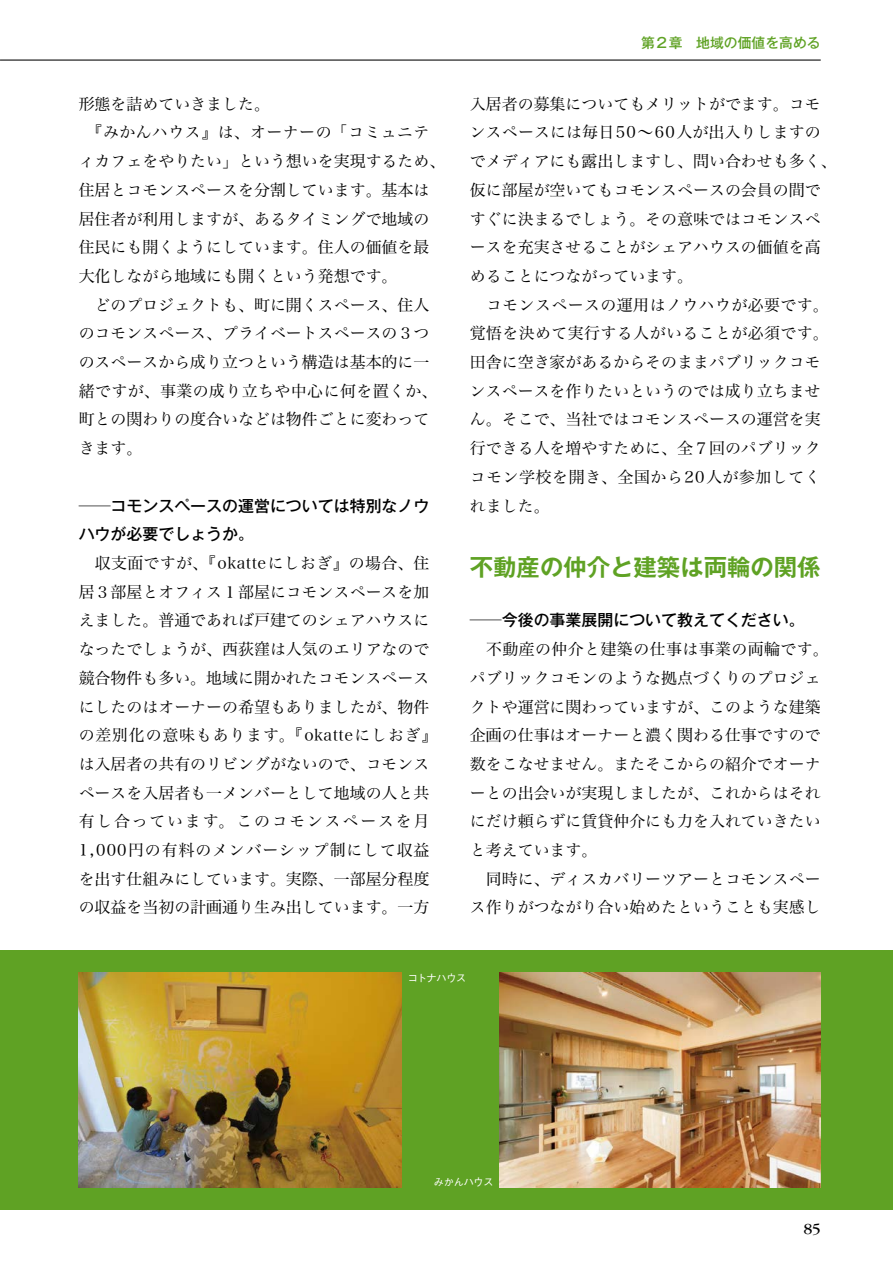
<style>
.page{position:relative;width:893px;height:1263px;background:#fff}
.page>*{position:absolute;margin:0;border:0;box-sizing:border-box;transform-origin:0 0}
.t1{font:700 23.4px "Gothic MB101 Pro De";color:#5fa224}
.t2{font:15.9px/28.7px "Hira Min Pro W3";color:#000}
.t3{font:500 15.9px/28.7px "Gothic MB101 Pro";color:#000}
.t4{font:15.9px "ITC Garamond Std";color:#000}
.t5{font:500 13.8px "Gothic MB101 Pro";color:#5fa224}
.t6{font:500 10.65px "Gothic BBB Pro";letter-spacing:-.08em;color:#fff}
.s1{font-family:"Gothic MB101 Pro De";font-weight:700}
</style>
<div class="page">
<div style="left:0;top:950px;width:893px;height:260px;background:#5fa224"></div>
<img style="left:500px;top:973px;width:321px;height:214px">
<hr style="left:0;top:60px;width:821px;height:1px;background:#000">
<img style="left:79px;top:973px;width:323px;height:214px">
<p class="t2" style="left:79px;top:88px;width:368px">形態を詰めていきました。<br>　『みかんハウス』は、オーナーの「コミュニティカフェをやりたい」という想いを実現するため、住居とコモンスペースを分割しています。基本は居住者が利用しますが、あるタイミングで地域の住民にも開くようにしています。住人の価値を最大化しながら地域にも開くという発想です。<br>　どのプロジェクトも、町に開くスペース、住人のコモンスペース、プライベートスペースの３つのスペースから成り立つという構造は基本的に一緒ですが、事業の成り立ちや中心に何を置くか、町との関わりの度合いなどは物件ごとに変わってきます。</p>
<p class="t3" style="left:79px;top:489px;width:352px"><span class="s1">─</span>コモンスペースの運営については特別なノウハウが必要でしょうか。</p>
<p class="t2" style="left:79px;top:547px;width:360px">　収支面ですが、『okatteにしおぎ』の場合、住居３部屋とオフィス１部屋にコモンスペースを加えました。普通であれば戸建てのシェアハウスになったでしょうが、西荻窪は人気のエリアなので競合物件も多い。地域に開かれたコモンスペースにしたのはオーナーの希望もありましたが、物件の差別化の意味もあります。『okatteにしおぎ』は入居者の共有のリビングがないので、コモンスペースを入居者も一メンバーとして地域の人と共有し合っています。このコモンスペースを月<br>1,000円の有料のメンバーシップ制にして収益を出す仕組みにしています。実際、一部屋分程度の収益を当初の計画通り生み出しています。一方</p>
<p class="t5" style="left:641px;top:32px;width:181px">第２章　地域の価値を高める</p>
<p class="t2" style="left:470px;top:88px;width:368px">入居者の募集についてもメリットがでます。コモンスペースには毎日50～60人が出入りしますのでメディアにも露出しますし、問い合わせも多く、仮に部屋が空いてもコモンスペースの会員の間ですぐに決まるでしょう。その意味ではコモンスペースを充実させることがシェアハウスの価値を高めることにつながっています。<br>　コモンスペースの運用はノウハウが必要です。覚悟を決めて実行する人がいることが必須です。田舎に空き家があるからそのままパブリックコモンスペースを作りたいというのでは成り立ちません。そこで、当社ではコモンスペースの運営を実行できる人を増やすために、全７回のパブリックコモン学校を開き、全国から20人が参加してくれました。</p>
<h1 class="t1" style="left:470px;top:547px;width:352px">不動産の仲介と建築は両輪の関係</h1>
<p class="t3" style="left:470px;top:604px;width:336px"><span class="s1">─</span>今後の事業展開について教えてください。</p>
<p class="t2" style="left:470px;top:633px;width:360px">　不動産の仲介と建築の仕事は事業の両輪です。パブリックコモンのような拠点づくりのプロジェクトや運営に関わっていますが、このような建築企画の仕事はオーナーと濃く関わる仕事ですので数をこなせません。またそこからの紹介でオーナーとの出会いが実現しましたが、これからはそれにだけ頼らずに賃貸仲介にも力を入れていきたいと考えています。　<br>　同時に、ディスカバリーツアーとコモンスペース作りがつながり合い始めたということも実感し</p>
<p class="t6" style="left:408px;top:969px;width:60px">コトナハウス</p>
<p class="t6" style="left:434px;top:1174px;width:62px">みかんハウス</p>
<p class="t4" style="left:804px;top:1220px;width:18px">85</p>
</div>
